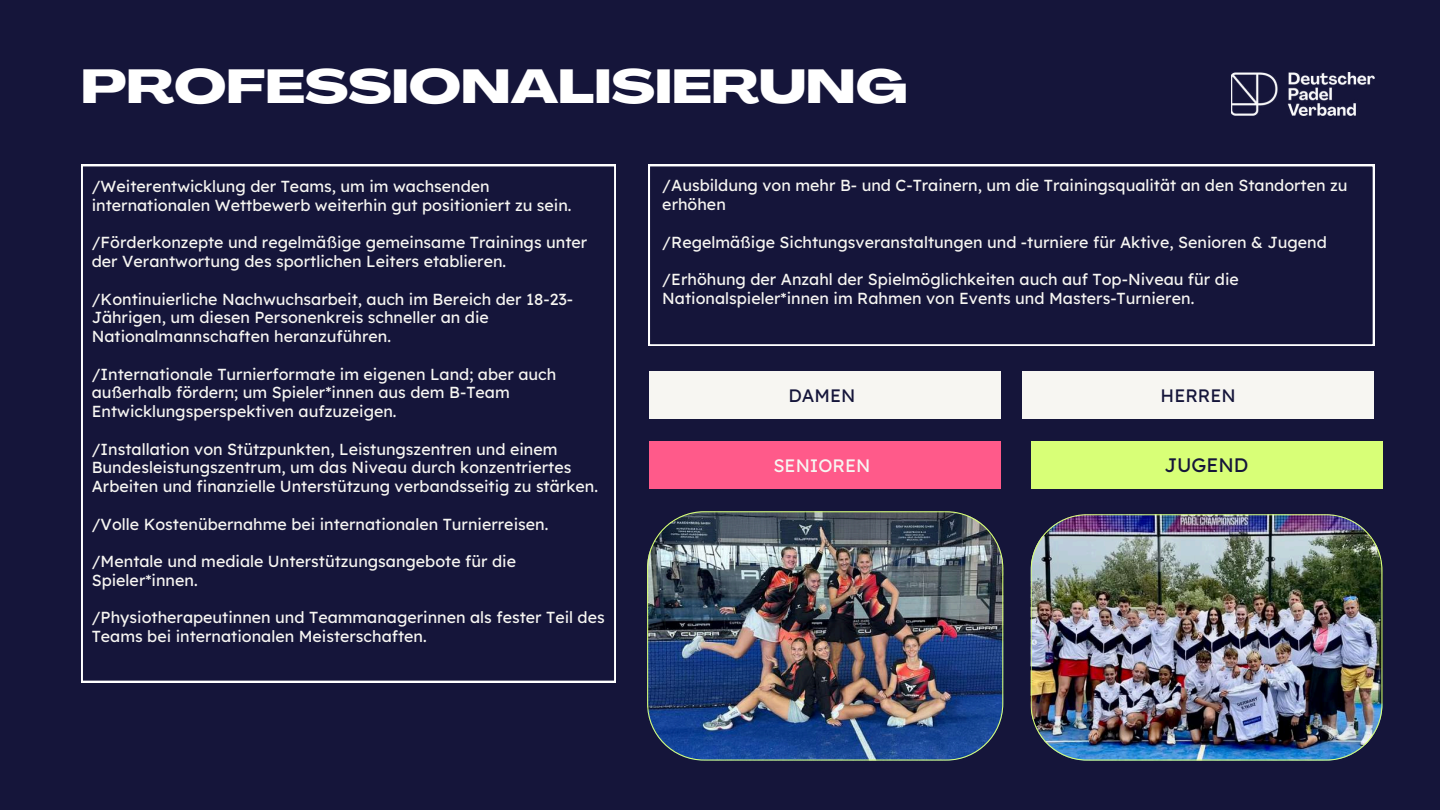
<style>
.page{position:relative;width:1440px;height:810px;background:#15153a}
.page>*{position:absolute;margin:0;border:0;box-sizing:border-box;transform-origin:0 0}
.t1{font:800 47px "Agrandir Grand";color:#fff}
.t2{font:19.5px "Lexend Deca";color:#15153a}
.t3{font:18px "Lexend Deca";color:#15153a}
.t4{font:18px "Lexend Deca";color:#f7f6f2}
.t5{font:16px/18.8px "Lexend Deca";color:#f7f6f2}
</style>
<div class="page">
<img style="left:1231px;top:73px;width:143px;height:43px">
<svg style="left:81px;top:165px;width:534px;height:517px"></svg>
<svg style="left:649px;top:165px;width:725px;height:181px"></svg>
<div style="left:649px;top:371px;width:351px;height:48px;background:#f7f6f2"></div>
<div style="left:1022px;top:371px;width:352px;height:48px;background:#f7f6f2"></div>
<div style="left:1031px;top:441px;width:351px;height:48px;background:#d8ff77"></div>
<div style="left:649px;top:441px;width:351px;height:48px;background:#ff5a8a"></div>
<img style="left:647px;top:511px;width:356px;height:250px">
<img style="left:1031px;top:514px;width:351px;height:247px">
<h1 class="t1" style="left:81px;top:68px;width:828px">PROFESSIONALISIERUNG</h1>
<p class="t5" style="left:92px;top:177px;width:481px">/Weiterentwicklung der Teams, um im wachsenden internationalen Wettbewerb weiterhin gut positioniert zu sein.</p>
<p class="t5" style="left:92px;top:233px;width:497px">/Förderkonzepte und regelmäßige gemeinsame Trainings unter der Verantwortung des sportlichen Leiters etablieren.</p>
<p class="t5" style="left:92px;top:289px;width:483px">/Kontinuierliche Nachwuchsarbeit, auch im Bereich der 18-23-<br>Jährigen, um diesen Personenkreis schneller an die<br>Nationalmannschaften heranzuführen.</p>
<p class="t5" style="left:92px;top:364px;width:466px">/Internationale Turnierformate im eigenen Land; aber auch außerhalb fördern; um Spieler*innen aus dem B-Team<br>Entwicklungsperspektiven aufzuzeigen.</p>
<p class="t5" style="left:92px;top:439px;width:508px">/Installation von Stützpunkten, Leistungszentren und einem<br>Bundesleistungszentrum, um das Niveau durch konzentriertes<br>Arbeiten und finanzielle Unterstützung verbandsseitig zu stärken.</p>
<p class="t5" style="left:92px;top:514px;width:458px">/Volle Kostenübernahme bei internationalen Turnierreisen.</p>
<p class="t5" style="left:92px;top:552px;width:426px">/Mentale und mediale Unterstützungsangebote für die<br>Spieler*innen.</p>
<p class="t5" style="left:92px;top:608px;width:515px">/Physiotherapeutinnen und Teammanagerinnen als fester Teil des<br>Teams bei internationalen Meisterschaften.</p>
<p class="t5" style="left:662px;top:176px;width:687px">/Ausbildung von mehr B- und C-Trainern, um die Trainingsqualität an den Standorten zu erhöhen</p>
<p class="t5" style="left:662px;top:232px;width:666px">/Regelmäßige Sichtungsveranstaltungen und -turniere für Aktive, Senioren &amp; Jugend</p>
<p class="t5" style="left:662px;top:270px;width:578px">/Erhöhung der Anzahl der Spielmöglichkeiten auch auf Top-Niveau für die<br>Nationalspieler*innen im Rahmen von Events und Masters-Turnieren.</p>
<p class="t3" style="left:788px;top:384px;width:68px">DAMEN</p>
<p class="t3" style="left:1161px;top:384px;width:77px">HERREN</p>
<p class="t4" style="left:773px;top:454px;width:99px">SENIOREN</p>
<p class="t2" style="left:1165px;top:452px;width:85px">JUGEND</p>
</div>
